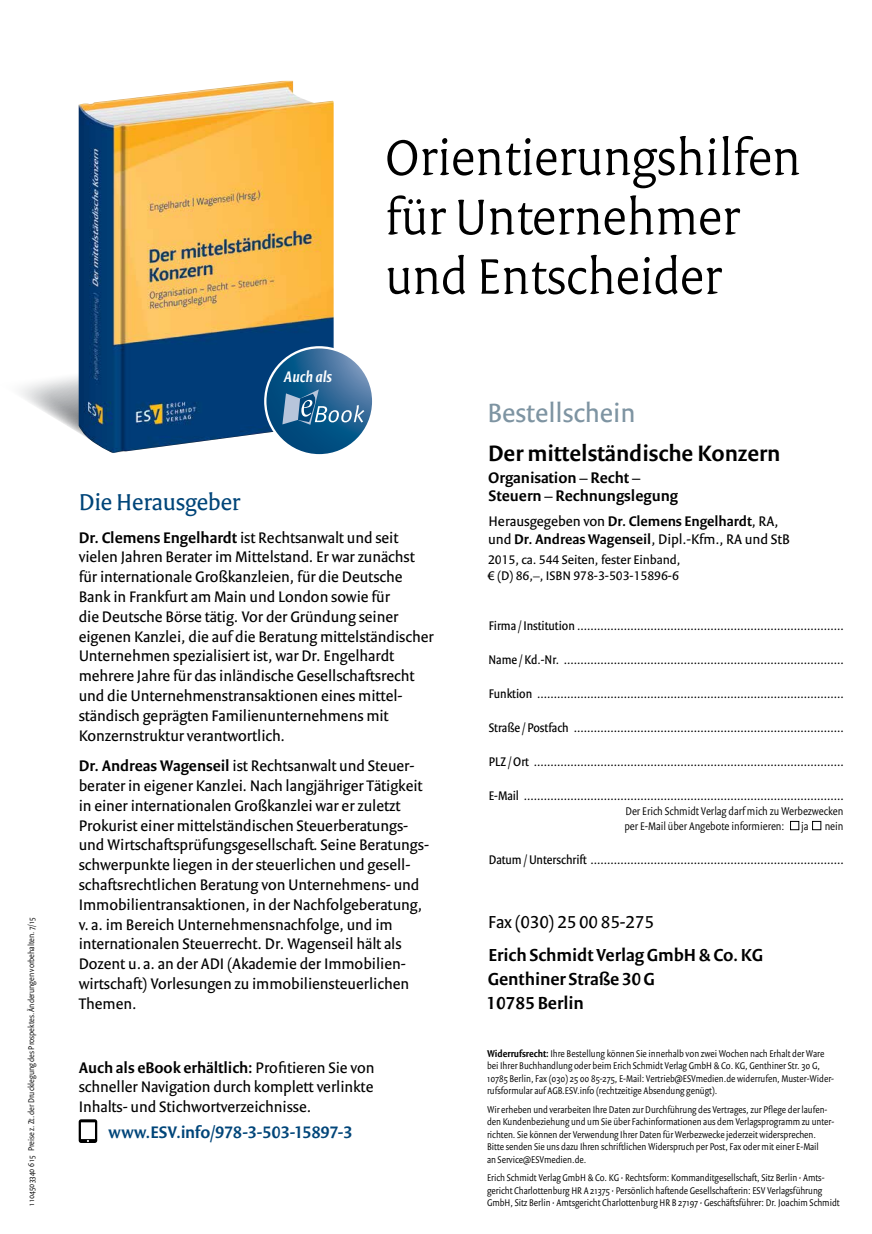
<style>
.page{position:relative;width:872px;height:1234px;background:#fff}
.page>*{position:absolute;margin:0;border:0;box-sizing:border-box;transform-origin:0 0}
.t1{font:300 54px/59.4px "Versa Pro";letter-spacing:-.005em;color:#000}
.t2{font:28.5px "Versa Sans Pro";color:#7e94a2}
.t3{font:24.75px "Versa Pro";letter-spacing:-.005em;color:#004579}
.t4{font:600 24px "Versa Sans Pro";color:#000}
.t5{font:600 18.75px/24px "Versa Sans Pro";color:#000}
.t6{font:18.75px "Versa Sans Pro";color:#000}
.t7{font:600 18px "Versa Sans Pro";letter-spacing:-.01em;color:#004579}
.t8{font:16.5px/19.8px "Versa Sans Pro";color:#000}
.t9{font:600 16.5px/18.1px "Versa Sans Pro";color:#000}
.t10{font:italic 600 16.2px "Versa Sans Pro";letter-spacing:.005em;color:#fff}
.t11{font:15px/18px "Versa Sans Pro";color:#000}
.t12{font:13.5px "Versa Sans Con Pro";color:#000}
.t13{font:13.5px/16.2px "Versa Sans Pro";color:#000}
.t14{font:300 12px/15px "Versa Sans Con Pro";color:#000}
.t15{font:300 10.5px/12.6px "Versa Sans Con Pro";color:#000}
.t16{font:300 9px "Versa Sans Con Pro";color:#000}
.s1{font-weight:600}
</style>
<div class="page">
<img style="left:79px;top:81px;width:255px;height:274px">
<svg style="left:265px;top:347px;width:108px;height:108px"></svg>
<svg style="left:20px;top:355px;width:344px;height:98px"></svg>
<div style="left:790px;top:820px;width:9px;height:9px;border:1px solid #000"></div>
<div style="left:812px;top:820px;width:9px;height:9px;border:1px solid #000"></div>
<svg style="left:79px;top:1119px;width:18px;height:23px"></svg>
<p class="t16" style="left:26px;top:1205px;width:290px;rotate:-90deg">1 104503340 6 15 Preise z. Zt. der Drucklegung des Prospektes. Änderungen vorbehalten. 7/15</p>
<p class="t10" style="left:284px;top:367px;width:49px">Auch als</p>
<h1 class="t1" style="left:385px;top:127px;width:417px">Orientierungshilfen für Unternehmer und Entscheider</h1>
<h3 class="t3" style="left:79px;top:487px;width:163px">Die Herausgeber</h3>
<p class="t8" style="left:79px;top:527px;width:356px"><span class="s1">Dr. Clemens Engelhardt</span> ist Rechtsanwalt und seit vielen Jahren Berater im Mittelstand. Er war zunächst für internationale Großkanzleien, für die Deutsche Bank in Frankfurt am Main und London sowie für<br>die Deutsche Börse tätig. Vor der Gründung seiner eigenen Kanzlei, die auf die Beratung mittelständischer Unternehmen spezialisiert ist, war Dr. Engelhardt mehrere Jahre für das inländische Gesellschaftsrecht und die Unternehmenstransaktionen eines mittel&shy;ständisch geprägten Familienunternehmens mit Konzernstruktur verantwortlich.</p>
<p class="t8" style="left:79px;top:755px;width:352px"><span class="s1">Dr. Andreas Wagenseil</span> ist Rechtsanwalt und Steuer&shy;berater in eigener Kanzlei. Nach langjähriger Tätigkeit in einer internationalen Großkanzlei war er zuletzt Prokurist einer mittelständischen Steuerberatungs&shy;und Wirtschaftsprüfungsgesellschaft. Seine Beratungs&shy;schwerpunkte liegen in der steuerlichen und gesell&shy;schaftsrechtlichen Beratung von Unternehmens- und Immobilientransaktionen, in der Nachfolgeberatung, v. a. im Bereich Unternehmensnachfolge, und im internationalen Steuerrecht. Dr. Wagenseil hält als Dozent u. a. an der ADI (Akademie der Immobilien&shy;wirtschaft) Vorlesungen zu immobiliensteuerlichen Themen.</p>
<p class="t8" style="left:79px;top:1056px;width:297px;text-align:justify"><span class="s1">Auch als eBook erhältlich:</span> Profitieren Sie von schneller Navigation durch komplett verlinkte Inhalts- und Stichwortverzeichnisse.</p>
<p class="t7" style="left:108px;top:1120px;width:245px">www.ESV.info/978-3-503-15897-3</p>
<h2 class="t2" style="left:487px;top:396px;width:149px">Bestellschein</h2>
<h3 class="t4" style="left:488px;top:439px;width:294px">Der mittelständische Konzern</h3>
<p class="t9" style="left:488px;top:468px;width:191px">Organisation – Recht –<br>Steuern – Rechnungslegung</p>
<p class="t11" style="left:488px;top:512px;width:303px">Herausgegeben von <span class="s1">Dr. Clemens Engelhardt</span>, RA, und <span class="s1">Dr. Andreas Wagenseil</span>, Dipl.-Kfm., RA und StB</p>
<p class="t13" style="left:488px;top:551px;width:194px">2015, ca. 544 Seiten, fester Einband, € (D) 86,–, ISBN 978-3-503-15896-6</p>
<p class="t12" style="left:489px;top:617px;width:357px">Firma /Institution ................................................................................</p>
<p class="t12" style="left:488px;top:651px;width:357px">Name / Kd.-Nr. ....................................................................................</p>
<p class="t12" style="left:489px;top:685px;width:357px">Funktion ............................................................................................</p>
<p class="t12" style="left:489px;top:719px;width:357px">Straße / Postfach .................................................................................</p>
<p class="t12" style="left:489px;top:753px;width:357px">PLZ /Ort .............................................................................................</p>
<p class="t12" style="left:489px;top:787px;width:357px">E-Mail ................................................................................................</p>
<p class="t14" style="left:624px;top:803px;width:220px">Der Erich Schmidt Verlag darf mich zu Werbezwecken per E-Mail über Angebote informieren:</p>
<p class="t14" style="left:801px;top:818px;width:9px">ja</p>
<p class="t14" style="left:824px;top:818px;width:20px">nein</p>
<p class="t12" style="left:489px;top:851px;width:357px">Datum/Unterschrift ............................................................................</p>
<p class="t6" style="left:488px;top:910px;width:167px">Fax (030) 25 00 85-275</p>
<p class="t5" style="left:486px;top:942px;width:278px">Erich Schmidt Verlag GmbH &amp; Co. KG<br>Genthiner Straße 30G<br>10785 Berlin</p>
<p class="t15" style="left:487px;top:1046px;width:348px"><span class="s1">Widerrufsrecht:</span> Ihre Bestellung können Sie innerhalb von zwei Wochen nach Erhalt der Ware bei Ihrer Buchhandlung oder beim Erich Schmidt Verlag GmbH &amp; Co. KG, Genthiner Str. 30 G, 10785 Berlin, Fax (030) 25 00 85-275, E-Mail: Vertrieb@ESVmedien.de widerrufen, Muster-Wider&shy;rufsformular auf AGB.ESV.info (rechtzeitige Absendung genügt).</p>
<p class="t15" style="left:487px;top:1102px;width:349px">Wir erheben und verarbeiten Ihre Daten zur Durchführung des Vertrages, zur Pflege der laufen&shy;den Kundenbeziehung und um Sie über Fachinformationen aus dem Verlagsprogramm zu unter&shy;richten. Sie können der Verwendung Ihrer Daten für Werbezwecke jederzeit widersprechen.<br>Bitte senden Sie uns dazu Ihren schriftlichen Widerspruch per Post, Fax oder mit einer E-Mail<br>an Service@ESVmedien.de.</p>
<p class="t15" style="left:487px;top:1171px;width:354px">Erich Schmidt Verlag GmbH &amp; Co. KG • Rechtsform: Kommanditgesellschaft, Sitz Berlin • Amts&shy;gericht Charlottenburg HR A 21375 • Persönlich haftende Gesellschafterin: ESV Verlagsführung<br>GmbH, Sitz Berlin • Amtsgericht Charlottenburg HR B 27197 • Geschäftsführer: Dr. Joachim Schmidt</p>
</div>
